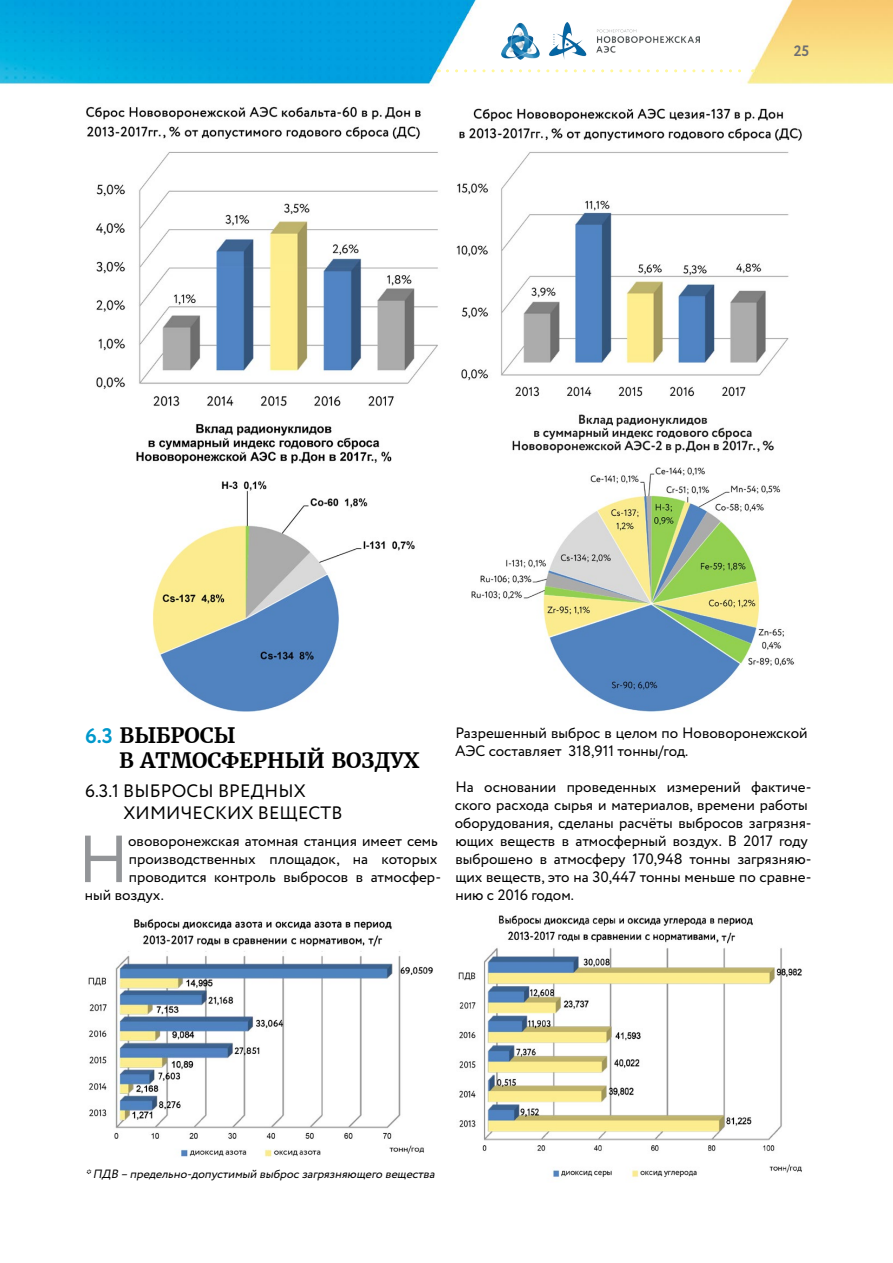
<style>
.page{position:relative;width:893px;height:1263px;background:#fff}
.page>*{position:absolute;margin:0;border:0;box-sizing:border-box;transform-origin:0 0}
.t1{font:66.45px "Circe";color:#939598}
.t2{font:700 21px/25.2px "Merriweather";color:#000}
.t3{font:18px/21.6px "Circe";letter-spacing:.01em;color:#000}
.t4{font:15px/18px "Circe";color:#000}
.t5{font:700 15px "Circe";color:#6d6e71}
.t6{font:italic 12px "Circe";color:#000}
.s1{font-family:"Circe";color:#0098cb}
</style>
<div class="page">
<img style="left:0;top:0;width:893px;height:86px">
<svg style="left:447px;top:69px;width:307px;height:3px"></svg>
<img style="left:501px;top:22px;width:198px;height:37px">
<img style="left:88px;top:918px;width:345px;height:239px">
<img style="left:458px;top:915px;width:344px;height:263px">
<img style="left:86px;top:106px;width:352px;height:301px">
<img style="left:456px;top:108px;width:346px;height:289px">
<img style="left:136px;top:423px;width:279px;height:289px">
<img style="left:471px;top:414px;width:324px;height:298px">
<p class="t5" style="left:794px;top:41px;width:17px">25</p>
<h2 class="t2" style="left:119px;top:722px;width:302px;text-indent:-34px"><span class="s1">6.3</span> ВЫБРОСЫ<br>В АТМОСФЕРНЫЙ ВОЗДУХ</h2>
<p class="t3" style="left:123px;top:781px;width:221px;text-indent:-38px">6.3.1 ВЫБРОСЫ ВРЕДНЫХ<br>ХИМИЧЕСКИХ ВЕЩЕСТВ</p>
<h1 class="t1" style="left:78px;top:815px;width:52px">Н</h1>
<p class="t4" style="left:128px;top:832px;width:311px">ововоронежская атомная станция имеет семь</p>
<p class="t4" style="left:129px;top:850px;width:310px">производственных площадок, на которых</p>
<p class="t4" style="left:129px;top:868px;width:314px">проводится контроль выбросов в атмосфер-</p>
<p class="t4" style="left:85px;top:886px;width:81px">ный воздух.</p>
<p class="t4" style="left:455px;top:724px;width:354px">Разрешенный выброс в целом по Нововоронежской<br>АЭС составляет 318,911 тонны/год.</p>
<p class="t4" style="left:455px;top:778px;width:358px">На основании проведенных измерений фактиче&shy;ского расхода сырья и материалов, времени работы оборудования, сделаны расчёты выбросов загрязня&shy;ющих веществ в атмосферный воздух. В 2017 году выброшено в атмосферу 170,948 тонны загрязняю&shy;щих веществ, это на 30,447 тонны меньше по сравне&shy;нию с 2016 годом.</p>
<p class="t6" style="left:85px;top:1166px;width:354px">*ПДВ – предельно-допустимый выброс загрязняющего вещества</p>
</div>
